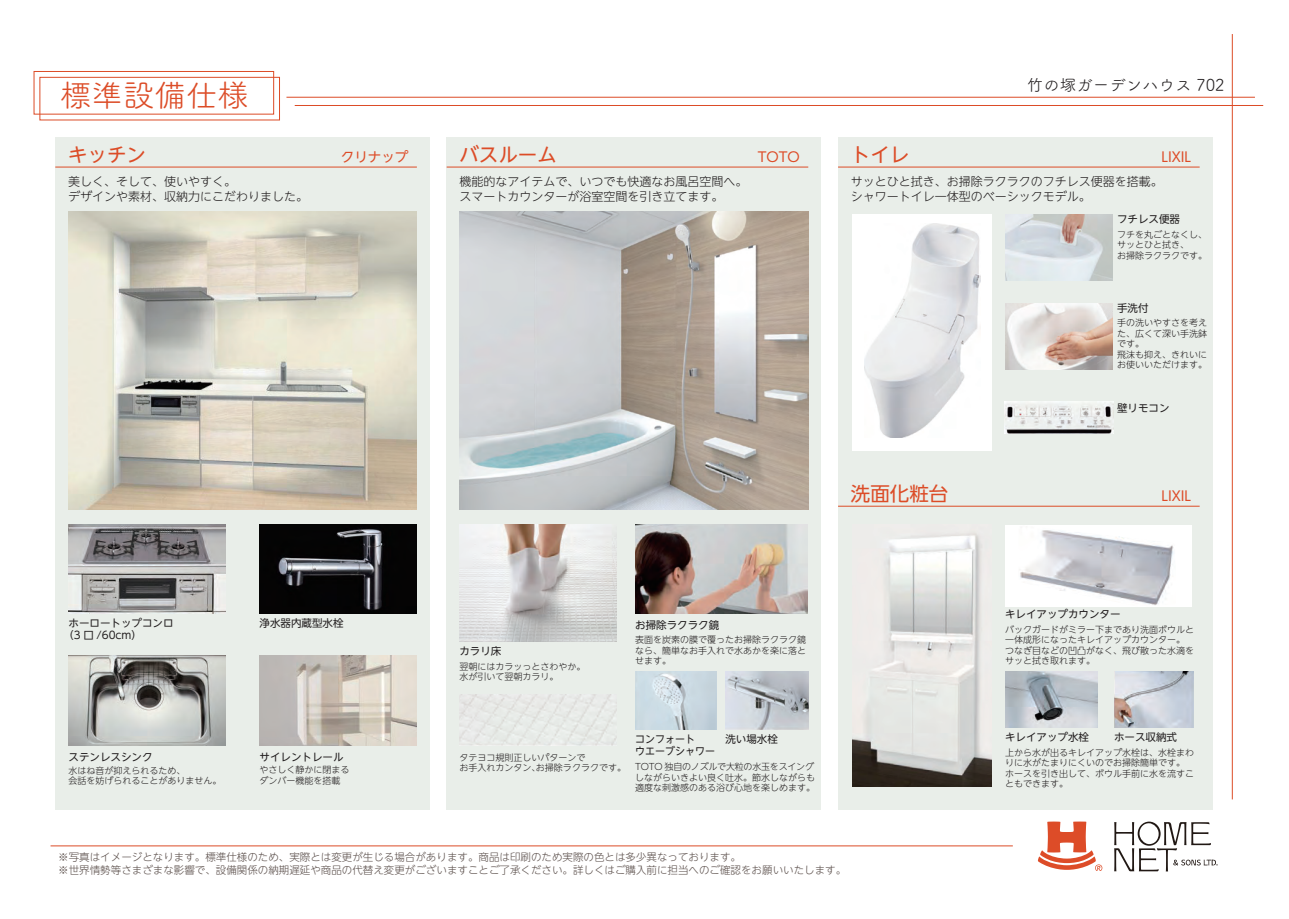
<style>
.page{position:relative;width:1289px;height:919px;background:#fff}
.page>*{position:absolute;margin:0;border:0;box-sizing:border-box;transform-origin:0 0}
.t1{font:31.5px "Tsuku A Rd Gothic Std R";color:#dc4c27}
.t2{font:19.5px "UD Shin Go NT Pro";color:#dc4c27}
.t3{font:16.5px "Tsuku A Rd Gothic Std R";color:#231f20}
.t4{font:13.5px "UD Shin Go NT Pro";color:#dd4c28}
.t5{font:300 12px/15px "UD Shin Go NT Pro";color:#231f20}
.t6{font:300 10.5px/13.5px "UD Shin Go NT Pro";color:#5c504c}
.t7{font:10.5px/12px "UD Shin Go NT Pro";color:#231f20}
.t8{font:10.5px/12px "UD Shin Go NT Pro";color:#231f20;scale:.95 1}
.t9{font:300 9px/10.5px "UD Shin Go NT Pro";color:#231f20}
</style>
<div class="page">
<hr style="left:286px;top:97px;width:968px;height:1px;background:#dc4c27">
<hr style="left:295px;top:105px;width:968px;height:1px;background:#dc4c27">
<hr style="left:51px;top:845px;width:961px;height:1px;background:#dc4c27">
<div style="left:34px;top:71px;width:240px;height:43px;border:1px solid #dc4c27"></div>
<div style="left:39px;top:77px;width:241px;height:43px;border:1px solid #dc4c27"></div>
<svg style="left:1037px;top:821px;width:65px;height:50px"></svg>
<svg style="left:1114px;top:821px;width:103px;height:50px"></svg>
<hr style="left:1231px;top:34px;width:1px;height:765px;background:#dc4c27">
<div style="left:55px;top:137px;width:374px;height:672px;background:#e9eee9"></div>
<div style="left:446px;top:137px;width:375px;height:672px;background:#e9eee9"></div>
<div style="left:838px;top:137px;width:374px;height:672px;background:#e9eee9"></div>
<img style="left:68px;top:211px;width:349px;height:298px">
<hr style="left:55px;top:167px;width:362px;height:1px;background:#dc4c27">
<hr style="left:446px;top:167px;width:362px;height:1px;background:#dc4c27">
<hr style="left:838px;top:167px;width:361px;height:1px;background:#dc4c27">
<hr style="left:838px;top:506px;width:361px;height:1px;background:#dc4c27">
<img style="left:459px;top:211px;width:349px;height:298px">
<img style="left:852px;top:533px;width:139px;height:253px">
<img style="left:69px;top:524px;width:157px;height:89px">
<img style="left:259px;top:524px;width:158px;height:89px">
<img style="left:69px;top:656px;width:157px;height:89px">
<img style="left:259px;top:656px;width:158px;height:89px">
<img style="left:459px;top:525px;width:158px;height:116px">
<img style="left:459px;top:694px;width:158px;height:51px">
<img style="left:635px;top:525px;width:172px;height:88px">
<img style="left:725px;top:671px;width:83px;height:58px">
<img style="left:635px;top:671px;width:82px;height:58px">
<img style="left:1005px;top:303px;width:107px;height:67px">
<div style="left:1005px;top:525px;width:186px;height:81px;background:#fff"></div>
<img style="left:1005px;top:214px;width:107px;height:66px">
<img style="left:1004px;top:401px;width:109px;height:32px">
<div style="left:852px;top:214px;width:139px;height:236px;background:#fff"></div>
<img style="left:864px;top:223px;width:116px;height:214px">
<img style="left:1005px;top:671px;width:92px;height:56px">
<img style="left:1114px;top:671px;width:79px;height:56px">
<img style="left:1020px;top:530px;width:154px;height:75px">
<h1 class="t1" style="left:60px;top:71px;width:191px">標準設備仕様</h1>
<h2 class="t2" style="left:68px;top:138px;width:80px">キッチン</h2>
<h3 class="t5" style="left:68px;top:173px;width:242px">美しく、そして、使いやすく。<br>デザインや素材、収納力にこだわりました。</h3>
<h3 class="t3" style="left:1026px;top:72px;width:199px">竹の塚ガーデンハウス 702</h3>
<h3 class="t4" style="left:341px;top:145px;width:69px">クリナップ</h3>
<h2 class="t2" style="left:459px;top:138px;width:99px">バスルーム</h2>
<h3 class="t5" style="left:459px;top:173px;width:289px">機能的なアイテムで、いつでも快適なお風呂空間へ。スマートカウンターが浴室空間を引き立てます。</h3>
<h3 class="t4" style="left:757px;top:145px;width:43px">TOTO</h3>
<h2 class="t2" style="left:850px;top:138px;width:60px">トイレ</h2>
<h3 class="t5" style="left:850px;top:173px;width:313px">サッとひと拭き、お掃除ラクラクのフチレス便器を搭載。シャワートイレ一体型のベーシックモデル。</h3>
<h3 class="t4" style="left:1161px;top:145px;width:31px">LIXIL</h3>
<p class="t7" style="left:1116px;top:213px;width:64px">フチレス便器</p>
<p class="t9" style="left:1116px;top:228px;width:91px">フチを丸ごとなくし、サッとひと拭き、<br>お掃除ラクラクです。</p>
<p class="t7" style="left:1116px;top:301px;width:33px">手洗付</p>
<p class="t9" style="left:1116px;top:317px;width:91px">手の洗いやすさを考えた、広くて深い手洗鉢です。<br>飛沫も抑え、きれいにお使いいただけます。</p>
<p class="t7" style="left:1116px;top:401px;width:54px">壁リモコン</p>
<h2 class="t2" style="left:850px;top:477px;width:99px">洗面化粧台</h2>
<h3 class="t4" style="left:1161px;top:484px;width:31px">LIXIL</h3>
<p class="t7" style="left:63px;top:616px;width:112px;text-indent:5px">ホーロートップコンロ（3 口 /60cm）</p>
<p class="t7" style="left:259px;top:616px;width:85px">浄水器内蔵型水栓</p>
<p class="t7" style="left:69px;top:750px;width:85px">ステンレスシンク</p>
<p class="t9" style="left:69px;top:764px;width:154px">水はね音が抑えられるため、<br>会話を妨げられることがありません。</p>
<p class="t7" style="left:259px;top:750px;width:85px">サイレントレール</p>
<p class="t9" style="left:259px;top:764px;width:91px">やさしく静かに閉まるダンバー機能を搭載</p>
<p class="t7" style="left:459px;top:644px;width:43px">カラリ床</p>
<p class="t9" style="left:459px;top:660px;width:127px">翌朝にはカラッっとさわやか。水が引いて翌朝カラリ。</p>
<p class="t7" style="left:635px;top:618px;width:85px">お掃除ラクラク鏡</p>
<p class="t9" style="left:635px;top:634px;width:172px;text-align:justify">表面を炭素の膜で覆ったお掃除ラクラク鏡なら、簡単なお手入れで水あかを楽に落とせます。</p>
<p class="t9" style="left:459px;top:751px;width:168px">タテヨコ規則正しいパターンで<br>お手入れカンタン、お掃除ラクラクです。</p>
<p class="t7" style="left:725px;top:732px;width:54px">洗い場水栓</p>
<p class="t9" style="left:635px;top:761px;width:181px">TOTO 独自のノズルで大粒の水玉をスイングしながらいきよい良く吐水。節水しながらも適度な刺激感のある浴び心地を楽しめます。</p>
<p class="t8" style="left:635px;top:732px;width:85px">コンフォート<br>ウエーブシャワー</p>
<p class="t6" style="left:58px;top:849px;width:789px">※写真はイメージとなります。標準仕様のため、実際とは変更が生じる場合があります。商品は印刷のため実際の色とは多少異なっております。<br>※世界情勢等さまざまな影響で、設備関係の納期遅延や商品の代替え変更がございますことご了承ください。詳しくはご購入前に担当へのご確認をお願いいたします。</p>
<p class="t7" style="left:1005px;top:608px;width:117px">キレイアップカウンター</p>
<p class="t9" style="left:1005px;top:623px;width:190px">バックガードがミラー下まであり洗面ボウルと一体成形になったキレイアップカウンター。つなぎ目などの凹凸がなく、飛び散った水滴をサッと拭き取れます。</p>
<p class="t7" style="left:1005px;top:731px;width:85px">キレイアップ水栓</p>
<p class="t7" style="left:1114px;top:731px;width:64px">ホース収納式</p>
<p class="t9" style="left:1005px;top:746px;width:190px">上から水が出るキレイアップ水栓は、水栓まわりに水がたまりにくいのでお掃除簡単です。ホースを引き出して、ボウル手前に水を流すこともできます。</p>
</div>
